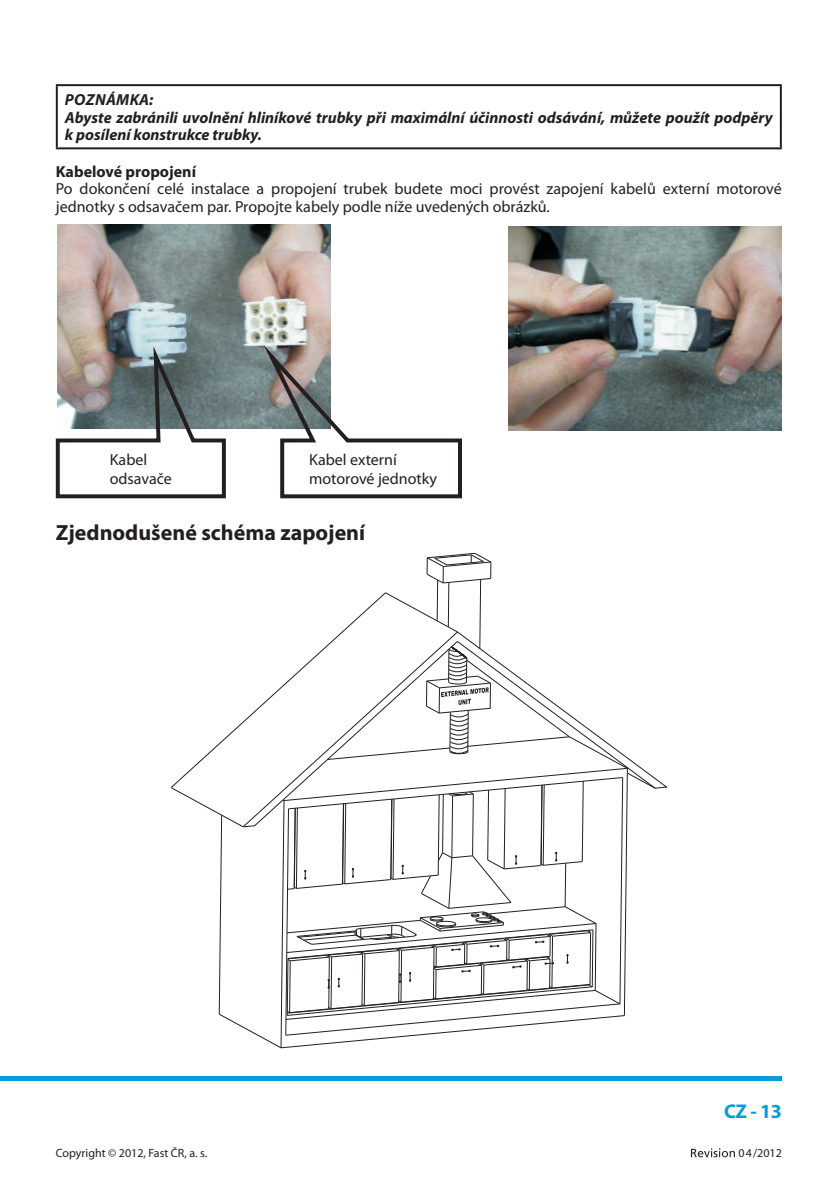
<style>
.page{position:relative;width:840px;height:1194px;background:#fff}
.page>*{position:absolute;margin:0;border:0;box-sizing:border-box;transform-origin:0 0}
.t1{font:700 22px "Myriad Pro";color:#231f20}
.t2{font:700 20px "Myriad Pro";color:#069ddc}
.t3{font:16px/19.2px "Myriad Pro";color:#231f20}
.t4{font:italic 700 16px/17.6px "Myriad Pro";color:#231f20}
.t5{font:700 16px "Myriad Pro";color:#231f20}
.t6{font:12px "Myriad Pro";color:#231f20}
</style>
<div class="page">
<div style="left:0;top:1076px;width:781px;height:5px;background:#069ddc"></div>
<svg style="left:691px;top:1148px;width:44px;height:9px"></svg>
<hr style="left:56px;top:84px;width:725px;height:2px;background:#231f20">
<hr style="left:56px;top:86px;width:2px;height:61px;background:#231f20">
<hr style="left:779px;top:86px;width:2px;height:61px;background:#231f20">
<hr style="left:56px;top:147px;width:725px;height:2px;background:#231f20">
<img style="left:57px;top:225px;width:273px;height:204px">
<svg style="left:255px;top:333px;width:207px;height:165px"></svg>
<svg style="left:56px;top:336px;width:172px;height:162px"></svg>
<img style="left:509px;top:227px;width:272px;height:204px">
<svg style="left:170px;top:553px;width:497px;height:495px"></svg>
<p class="t4" style="left:65px;top:91px;width:709px">POZNÁMKA:<br>Abyste zabránili uvolnění hliníkové trubky při maximální účinnosti odsávání, můžete použít podpěry k posílení konstrukce trubky.</p>
<p class="t5" style="left:56px;top:162px;width:142px">Kabelové propojení</p>
<p class="t3" style="left:56px;top:180px;width:727px;line-height:17.6px">Po dokončení celé instalace a propojení trubek budete moci provést zapojení kabelů externí motorové jednotky s odsavačem par. Propojte kabely podle níže uvedených obrázků.</p>
<p class="t3" style="left:110px;top:450px;width:64px">Kabel odsavače</p>
<p class="t3" style="left:309px;top:450px;width:129px">Kabel externí motorové jednotky</p>
<h1 class="t1" style="left:56px;top:521px;width:311px">Zjednodušené schéma zapojení</h1>
<p class="t2" style="left:724px;top:1100px;width:59px">CZ - 13</p>
<p class="t6" style="left:56px;top:1147px;width:153px">Copyright © 2012, Fast ČR, a. s.</p>
<p class="t6" style="left:738px;top:1147px;width:45px">04/2012</p>
</div>
